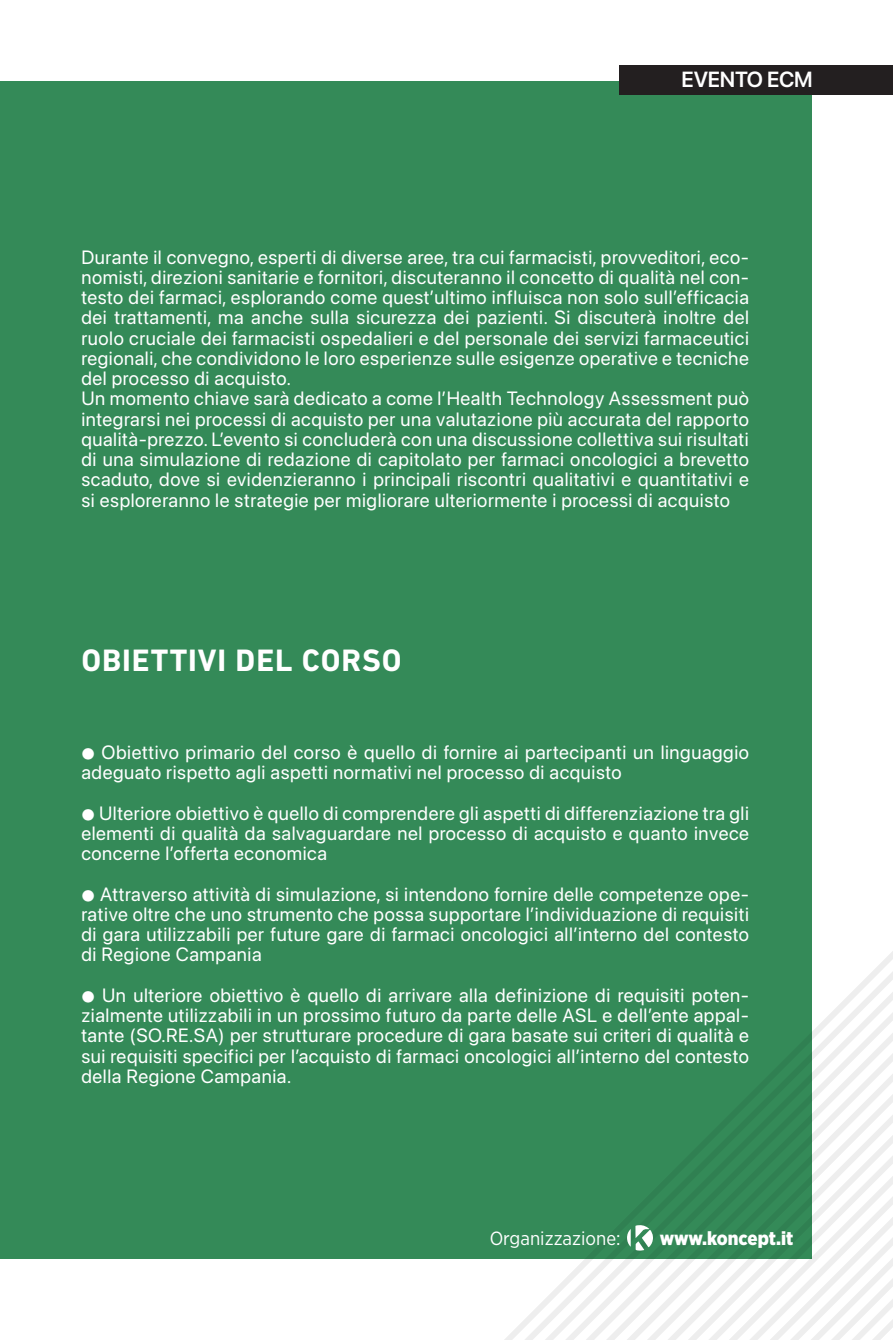
<style>
.page{position:relative;width:893px;height:1340px;background:#fff}
.page>*{position:absolute;margin:0;border:0;box-sizing:border-box;transform-origin:0 0}
.t1{font:700 31.5px "DIN Next LT Pro";letter-spacing:.03em;color:#fff}
.Titolo_1{font:600 21.82px "SF Pro Display";letter-spacing:-.01em;color:#fff}
.t2{font:19.12px/20.2px "SF Pro Display";letter-spacing:.03em;color:#fff;text-align:justify}
.t3{font:19.12px "Gotham Narrow";color:#fff}
.t4{font:900 19.12px "Gotham Narrow";letter-spacing:-.005em;color:#fff}
.s1{font-size:14.62px}
</style>
<div class="page">
<div style="left:0;top:81px;width:812px;height:1177px;background:#348a58"></div>
<div style="left:620px;top:65px;width:273px;height:30px;background:#231f20"></div>
<svg style="left:234px;top:951px;width:659px;height:388px"></svg>
<svg style="left:555px;top:1203px;width:338px;height:136px"></svg>
<p class="Titolo_1" style="left:682px;top:67px;width:133px">EVENTO ECM</p>
<p class="t2" style="left:81px;top:247px;width:669px">Durante il convegno, esperti di diverse aree, tra cui farmacisti, provveditori, eco&shy;nomisti, direzioni sanitarie e fornitori, discuteranno il concetto di qualità nel con&shy;testo dei farmaci, esplorando come quest’ultimo influisca non solo sull’efficacia dei trattamenti, ma anche sulla sicurezza dei pazienti. Si discuterà inoltre del ruolo cruciale dei farmacisti ospedalieri e del personale dei servizi farmaceutici regionali, che condividono le loro esperienze sulle esigenze operative e tecniche del processo di acquisto.</p>
<p class="t2" style="left:81px;top:388px;width:669px">Un momento chiave sarà dedicato a come l’Health Technology Assessment può integrarsi nei processi di acquisto per una valutazione più accurata del rapporto qualità-prezzo. L’evento si concluderà con una discussione collettiva sui risultati di una simulazione di redazione di capitolato per farmaci oncologici a brevetto scaduto, dove si evidenzieranno i principali riscontri qualitativi e quantitativi e si esploreranno le strategie per migliorare ulteriormente i processi di acquisto</p>
<p class="t1" style="left:81px;top:642px;width:322px">OBIETTIVI DEL CORSO</p>
<p class="t2" style="left:81px;top:742px;width:669px"><span class="s1">●</span> Obiettivo primario del corso è quello di fornire ai partecipanti un linguaggio adeguato rispetto agli aspetti normativi nel processo di acquisto</p>
<p class="t2" style="left:81px;top:802px;width:669px"><span class="s1">●</span> Ulteriore obiettivo è quello di comprendere gli aspetti di differenziazione tra gli elementi di qualità da salvaguardare nel processo di acquisto e quanto invece concerne l’offerta economica</p>
<p class="t2" style="left:81px;top:883px;width:669px"><span class="s1">●</span> Attraverso attività di simulazione, si intendono fornire delle competenze ope&shy;rative oltre che uno strumento che possa supportare l’individuazione di requisiti di gara utilizzabili per future gare di farmaci oncologici all’interno del contesto di Regione Campania</p>
<p class="t2" style="left:81px;top:985px;width:669px"><span class="s1">●</span> Un ulteriore obiettivo è quello di arrivare alla definizione di requisiti poten&shy;zialmente utilizzabili in un prossimo futuro da parte delle ASL e dell’ente appal&shy;tante (SO.RE.SA) per strutturare procedure di gara basate sui criteri di qualità e sui requisiti specifici per l’acquisto di farmaci oncologici all’interno del contesto della Regione Campania.</p>
<p class="t3" style="left:490px;top:1225px;width:132px">Organizzazione:</p>
<p class="t4" style="left:660px;top:1225px;width:135px">www.koncept.it</p>
</div>
